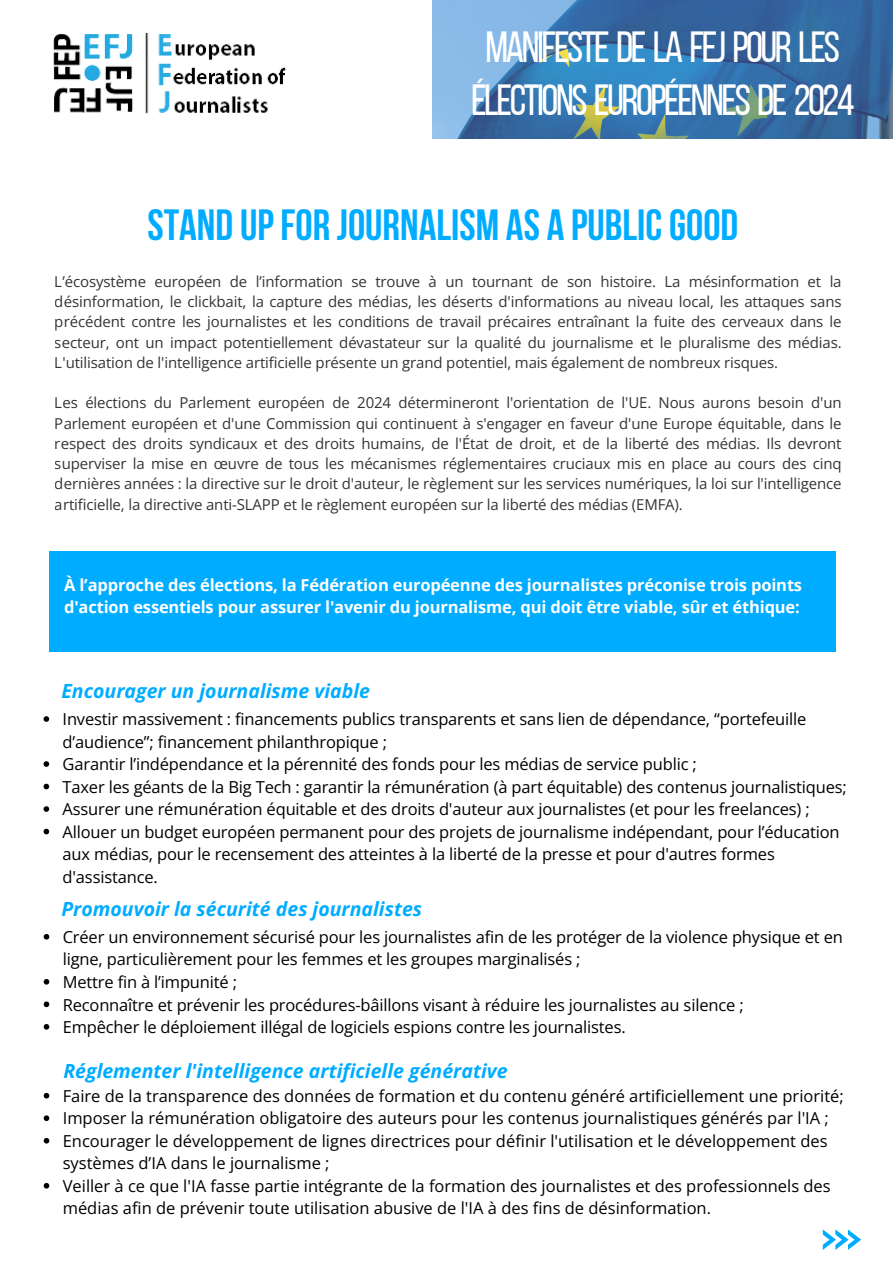
<style>
.page{position:relative;width:893px;height:1264px;background:#fff}
.page>*{position:absolute;margin:0;border:0;box-sizing:border-box;transform-origin:0 0}
.t1{font:43.5px/52.8px "Bebas Neue";letter-spacing:-.055em;color:#fff;text-align:center}
.t2{font:700 43.5px "Bebas Neue";color:#00acff}
.t3{font:italic 700 19.5px "Open Sans";color:#00acff}
.t4{font:16.5px/22.5px "Open Sans";letter-spacing:-.01em;color:#000}
.t5{font:700 16.5px/22.5px "Open Sans";letter-spacing:-.01em;color:#fff}
.t6{font:15px/20.2px "Open Sans";letter-spacing:-.01em;color:#000;text-align:justify}
</style>
<div class="page">
<div style="left:50px;top:551px;width:786px;height:101px;background:#00acff"></div>
<img style="left:432px;top:0;width:460px;height:138px">
<img style="left:53px;top:34px;width:232px;height:80px">
<svg style="left:44px;top:1092px;width:5px;height:6px"></svg>
<svg style="left:44px;top:1115px;width:5px;height:5px"></svg>
<svg style="left:44px;top:1137px;width:5px;height:6px"></svg>
<svg style="left:44px;top:1182px;width:5px;height:6px"></svg>
<svg style="left:44px;top:716px;width:5px;height:5px"></svg>
<svg style="left:44px;top:761px;width:5px;height:5px"></svg>
<svg style="left:44px;top:783px;width:5px;height:6px"></svg>
<svg style="left:44px;top:806px;width:5px;height:5px"></svg>
<svg style="left:44px;top:828px;width:5px;height:6px"></svg>
<svg style="left:44px;top:934px;width:5px;height:5px"></svg>
<svg style="left:44px;top:979px;width:5px;height:5px"></svg>
<svg style="left:44px;top:1001px;width:5px;height:6px"></svg>
<svg style="left:44px;top:1024px;width:5px;height:5px"></svg>
<svg style="left:822px;top:1229px;width:38px;height:20px"></svg>
<h3 class="t1" style="left:471px;top:25px;width:385px">MANIFESTE DE LA FEJ POUR LES<br>ÉLECTIONS EUROPÉENNES DE 2024</h3>
<h4 class="t2" style="left:147px;top:207px;width:592px">STAND UPFOR JOURNALISM AS A PUBLICGOOD</h4>
<p class="t6" style="left:55px;top:271px;width:788px">L’écosystème européen de l’information se trouve à un tournant de son histoire. La mésinformation et la désinformation, le clickbait, la capture des médias, les déserts d'informations au niveau local, les attaques sans précédent contre les journalistes et les conditions de travail précaires entraînant la fuite des cerveaux dans le secteur, ont un impact potentiellement dévastateur sur la qualité du journalisme et le pluralisme des médias.<br>L'utilisation de l'intelligence artificielle présente un grand potentiel, mais également de nombreux risques.</p>
<p class="t6" style="left:55px;top:392px;width:788px">Les élections du Parlement européen de 2024 détermineront l'orientation de l'UE. Nous aurons besoin d'un Parlement européen et d'une Commission qui continuent à s'engager en faveur d'une Europe équitable, dans le respect des droits syndicaux et des droits humains, de l'État de droit, et de la liberté des médias. Ils devront superviser la mise en œuvre de tous les mécanismes réglementaires cruciaux mis en place au cours des cinq dernières années : la directive sur le droit d'auteur, le règlement sur les services numériques, la loi sur l'intelligence artificielle, la directive anti-SLAPP et le règlement européen sur la liberté des médias (EMFA).</p>
<p class="t5" style="left:64px;top:573px;width:739px">À l’approche des élections, la Fédération européenne des journalistes préconise trois points d'action essentiels pour assurer l'avenir du journalisme, qui doit être viable, sûr et éthique:</p>
<p class="t3" style="left:61px;top:677px;width:310px">Encourager un journalisme viable</p>
<p class="t4" style="left:63px;top:707px;width:745px">Investir massivement : financements publics transparents et sans lien de dépendance, “portefeuille d’audience”; financement philanthropique ;</p>
<p class="t4" style="left:63px;top:752px;width:635px">Garantir l’indépendance et la pérennité des fonds pour les médias de service public ;</p>
<p class="t4" style="left:63px;top:775px;width:785px">Taxer les géants de la Big Tech : garantir la rémunération (à part équitable) des contenus journalistiques;</p>
<h3 class="t4" style="left:63px;top:797px;width:748px">Assurer une rémunération équitable et des droits d'auteur aux journalistes (et pour les freelances) ;</h3>
<p class="t4" style="left:63px;top:820px;width:778px">Allouer un budget européen permanent pour des projets de journalisme indépendant, pour l’éducation aux médias, pour le recensement des atteintes à la liberté de la presse et pour d'autres formes d'assistance.</p>
<p class="t3" style="left:61px;top:895px;width:362px">Promouvoir la sécurité des journalistes</p>
<p class="t4" style="left:63px;top:925px;width:781px">Créer un environnement sécurisé pour les journalistes afin de les protéger de la violence physique et en ligne, particulièrement pour les femmes et les groupes marginalisés ;</p>
<p class="t4" style="left:63px;top:970px;width:176px">Mettre fin à l’impunité ;</p>
<h3 class="t4" style="left:63px;top:992px;width:682px">Reconnaître et prévenir les procédures-bâillons visant à réduire les journalistes au silence ;</h3>
<p class="t4" style="left:63px;top:1015px;width:564px">Empêcher le déploiement illégal de logiciels espions contre les journalistes.</p>
<p class="t3" style="left:63px;top:1056px;width:446px">Réglementer l'intelligence artificielle générative</p>
<h2 class="t4" style="left:63px;top:1084px;width:782px">Faire de la transparence des données de formation et du contenu généré artificiellement une priorité;</h2>
<p class="t4" style="left:63px;top:1106px;width:767px">Imposer la rémunération obligatoire des auteurs pour les contenus journalistiques générés par l'IA ;</p>
<p class="t4" style="left:63px;top:1129px;width:766px">Encourager le développement de lignes directrices pour définir l'utilisation et le développement des systèmes d’IA dans le journalisme ;</p>
<p class="t4" style="left:63px;top:1174px;width:769px">Veiller à ce que l'IA fasse partie intégrante de la formation des journalistes et des professionnels des médias afin de prévenir toute utilisation abusive de l'IA à des fins de désinformation.</p>
</div>
